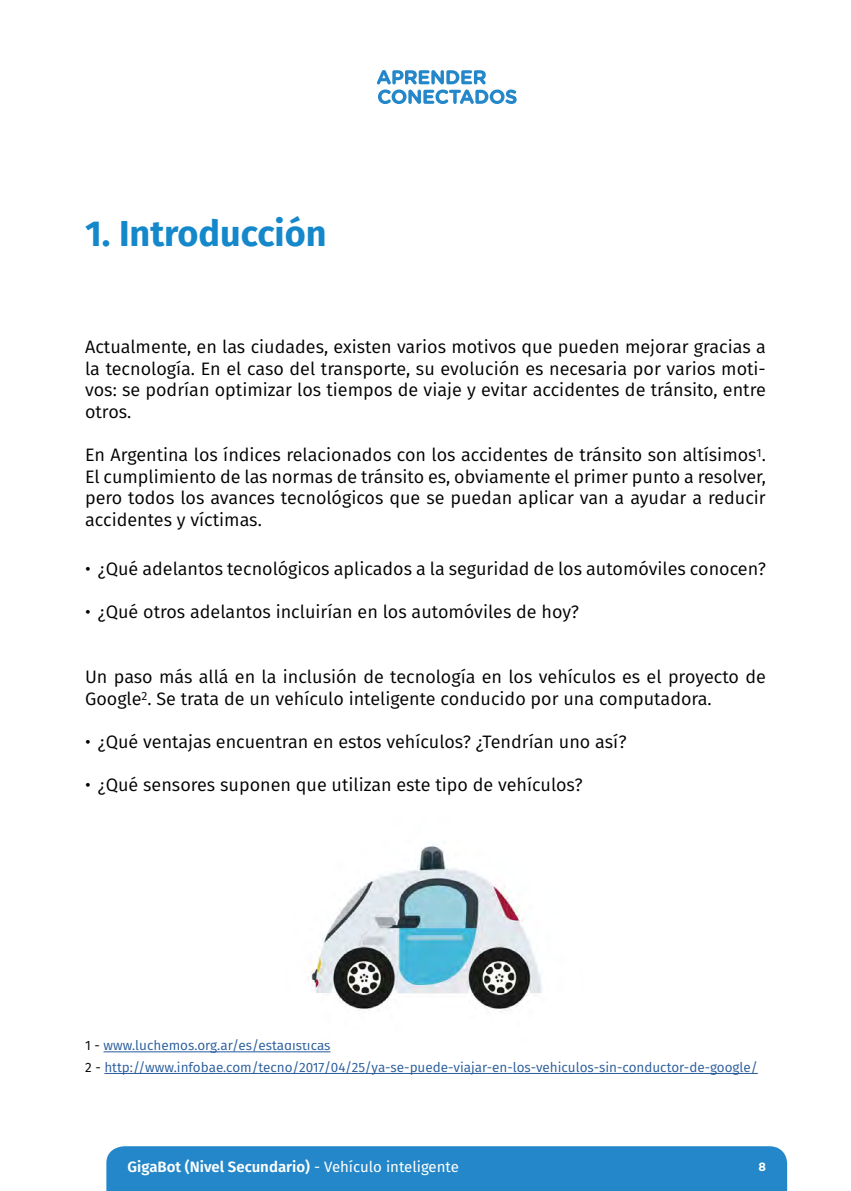
<style>
.page{position:relative;width:851px;height:1191px;background:#fff}
.page>*{position:absolute;margin:0;border:0;box-sizing:border-box;transform-origin:0 0}
.t1{font:700 36px "Fira Sans";color:#1488ca}
.t2{font:18px/21.6px "Fira Sans";color:#000;text-align:justify}
.t3{font:600 15px "Fira Sans";color:#fff}
.t4{font:13.5px/21.6px "Fira Sans";color:#275b9b}
.t5{font:700 12px "Gotham";color:#fff}
.s1{color:#000}
.s2{font-weight:400}
</style>
<div class="page">
<div style="left:106px;top:1146px;width:681px;height:45px;background:#2387c9"></div>
<svg style="left:377px;top:70px;width:139px;height:34px"></svg>
<hr style="left:103px;top:1051px;width:227px;height:1px;background:#275b9b">
<hr style="left:104px;top:1073px;width:653px;height:1px;background:#275b9b">
<img style="left:310px;top:844px;width:232px;height:167px">
<h1 class="t1" style="left:85px;top:203px;width:243px">1. Introducción</h1>
<p class="t2" style="left:85px;top:335px;width:682px">Actualmente, en las ciudades, existen varios motivos que pueden mejorar gracias a la tecnología. En el caso del transporte, su evolución es necesaria por varios moti&shy;vos: se podrían optimizar los tiempos de viaje y evitar accidentes de tránsito, entre otros.</p>
<p class="t2" style="left:85px;top:443px;width:682px">En Argentina los índices relacionados con los accidentes de tránsito son altísimos<sup>1</sup>.<br>El cumplimiento de las normas de tránsito es, obviamente el primer punto a resolver, pero todos los avances tecnológicos que se puedan aplicar van a ayudar a reducir accidentes y víctimas.</p>
<p class="t2" style="left:85px;top:557px;width:682px">• ¿Qué adelantos tecnológicos aplicados a la seguridad de los automóviles conocen?</p>
<p class="t2" style="left:85px;top:601px;width:495px">• ¿Qué otros adelantos incluirían en los automóviles de hoy?</p>
<p class="t2" style="left:85px;top:665px;width:682px">Un paso más allá en la inclusión de tecnología en los vehículos es el proyecto de<br>Google<sup>2</sup>. Se trata de un vehículo inteligente conducido por una computadora.</p>
<p class="t2" style="left:85px;top:730px;width:543px">• ¿Qué ventajas encuentran en estos vehículos? ¿Tendrían uno así?</p>
<p class="t2" style="left:85px;top:773px;width:499px">• ¿Qué sensores suponen que utilizan este tipo de vehículos?</p>
<p class="t4" style="left:85px;top:1034px;width:674px"><span class="s1">1 -</span> www.luchemos.org.ar/es/estadisticas<br><span class="s1">2 -</span> http://www.infobae.com/tecno/2017/04/25/ya-se-puede-viajar-en-los-vehiculos-sin-conductor-de-google/</p>
<p class="t3" style="left:128px;top:1155px;width:333px">GigaBot (Nivel Secundario) <span class="s2">- Vehículo inteligente</span></p>
<p class="t5" style="left:758px;top:1159px;width:9px">8</p>
</div>
